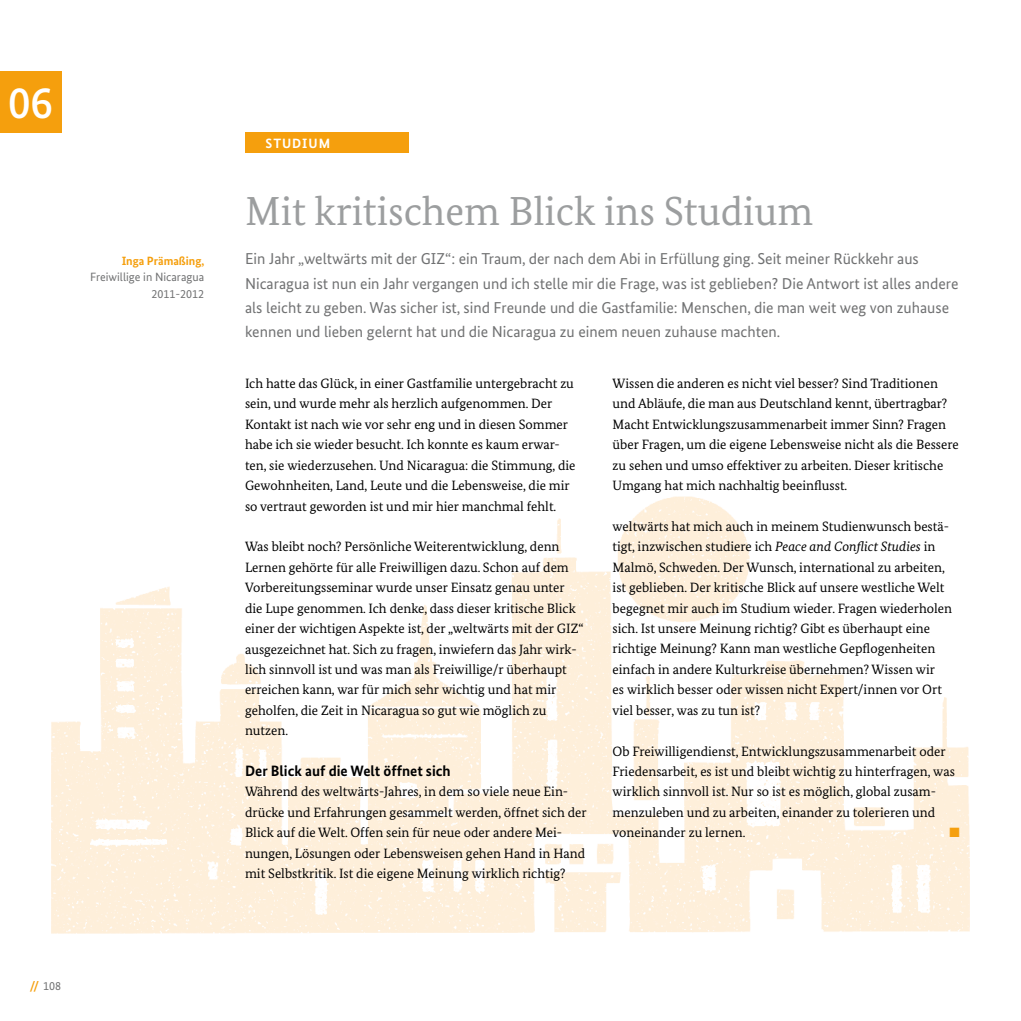
<style>
.page{position:relative;width:1021px;height:1021px;background:#fff}
.page>*{position:absolute;margin:0;border:0;box-sizing:border-box;transform-origin:0 0}
.t1{font:500 45px "Bundes Sans";color:#fff}
.t2{font:40.5px "Bundes Serif";color:#9c9e9f}
.t3{font:15.75px/24px "Bundes Sans";color:#707172}
.t4{font:700 15px "Bundes Sans";color:#000}
.t5{font:13.5px/20.4px "Bundes Serif";color:#000}
.t6{font:700 13.5px "Bundes Sans";letter-spacing:.07em;color:#fff}
.t7{font:13.5px "Zapf Dingbats";color:#f59f0d}
.t8{font:12px/16.5px "Bundes Sans";color:#707172;text-align:right}
.t9{font:700 12px "Bundes Sans";color:#f59f0d}
.s1{font-weight:700;color:#f59f0d}
.s2{font-style:italic}
</style>
<div class="page">
<img style="left:51px;top:496px;width:919px;height:438px">
<div style="left:0;top:71px;width:61px;height:62px;background:#f59f0d"></div>
<div style="left:245px;top:133px;width:163px;height:20px;background:#f59f0d"></div>
<h1 class="t1" style="left:8px;top:75px;width:47px">06</h1>
<p class="t9" style="left:122px;top:253px;width:84px">Inga Prämaßing,</p>
<p class="t8" style="left:90px;top:268px;width:115px">Freiwillige in Nicaragua<br>2011-2012</p>
<p class="t8" style="left:30px;top:977px;width:33px"><span class="s1">//</span> 108</p>
<p class="t6" style="left:265px;top:135px;width:64px">studium</p>
<h2 class="t2" style="left:245px;top:186px;width:569px">Mit kritischem Blick ins Studium</h2>
<p class="t3" style="left:245px;top:247px;width:715px">Ein Jahr „weltwärts mit der GIZ“: ein Traum, der nach dem Abi in Erfüllung ging. Seit meiner Rückkehr aus Nicaragua ist nun ein Jahr vergangen und ich stelle mir die Frage, was ist geblieben? Die Antwort ist alles andere als leicht zu geben. Was sicher ist, sind Freunde und die Gastfamilie: Menschen, die man weit weg von zuhause kennen und lieben gelernt hat und die Nicaragua zu einem neuen zuhause machten.</p>
<p class="t5" style="left:245px;top:373px;width:332px">Ich hatte das Glück, in einer Gastfamilie untergebracht zu sein, und wurde mehr als herzlich aufgenommen. Der Kontakt ist nach wie vor sehr eng und in diesen Sommer habe ich sie wieder besucht. Ich konnte es kaum erwar&shy;ten, sie wiederzusehen. Und Nicaragua: die Stimmung, die Gewohnheiten, Land, Leute und die Lebensweise, die mir so vertraut geworden ist und mir hier manchmal fehlt.</p>
<p class="t5" style="left:245px;top:536px;width:340px">Was bleibt noch? Persönliche Weiterentwicklung, denn Lernen gehörte für alle Freiwilligen dazu. Schon auf dem Vorbereitungsseminar wurde unser Einsatz genau unter die Lupe genommen. Ich denke, dass dieser kritische Blick einer der wichtigen Aspekte ist, der „weltwärts mit der GIZ“ ausgezeichnet hat. Sich zu fragen, inwiefern das Jahr wirk&shy;lich sinnvoll ist und was man als Freiwillige/r überhaupt erreichen kann, war für mich sehr wichtig und hat mir geholfen, die Zeit in Nicaragua so gut wie möglich zu nutzen.</p>
<p class="t4" style="left:245px;top:761px;width:207px">Der Blick auf die Welt öffnet sich</p>
<p class="t5" style="left:245px;top:781px;width:343px">Während des weltwärts-Jahres, in dem so viele neue Ein&shy;drücke und Erfahrungen gesammelt werden, öffnet sich der Blick auf die Welt. Offen sein für neue oder andere Mei&shy;nungen, Lösungen oder Lebensweisen gehen Hand in Hand mit Selbstkritik. Ist die eigene Meinung wirklich richtig?</p>
<p class="t5" style="left:612px;top:373px;width:347px">Wissen die anderen es nicht viel besser? Sind Traditionen und Abläufe, die man aus Deutschland kennt, übertragbar?<br>Macht Entwicklungszusammenarbeit immer Sinn? Fragen über Fragen, um die eigene Lebensweise nicht als die Bessere zu sehen und umso effektiver zu arbeiten. Dieser kritische Umgang hat mich nachhaltig beeinflusst.</p>
<p class="t5" style="left:612px;top:516px;width:341px">weltwärts hat mich auch in meinem Studienwunsch bestä&shy;tigt, inzwischen studiere ich <span class="s2">Peace and Conflict Studies</span> in Malmö, Schweden. Der Wunsch, international zu arbeiten, ist geblieben. Der kritische Blick auf unsere westliche Welt begegnet mir auch im Studium wieder. Fragen wiederholen sich. Ist unsere Meinung richtig? Gibt es überhaupt eine richtige Meinung? Kann man westliche Gepflogenheiten einfach in andere Kulturkreise übernehmen? Wissen wir<br>es wirklich besser oder wissen nicht Expert/innen vor Ort viel besser, was zu tun ist?</p>
<p class="t5" style="left:612px;top:740px;width:344px">Ob Freiwilligendienst, Entwicklungszusammenarbeit oder Friedensarbeit, es ist und bleibt wichtig zu hinterfragen, was wirklich sinnvoll ist. Nur so ist es möglich, global zusam&shy;menzuleben und zu arbeiten, einander zu tolerieren und voneinander zu lernen.</p>
<p class="t7" style="left:949px;top:826px;width:12px">■</p>
</div>
